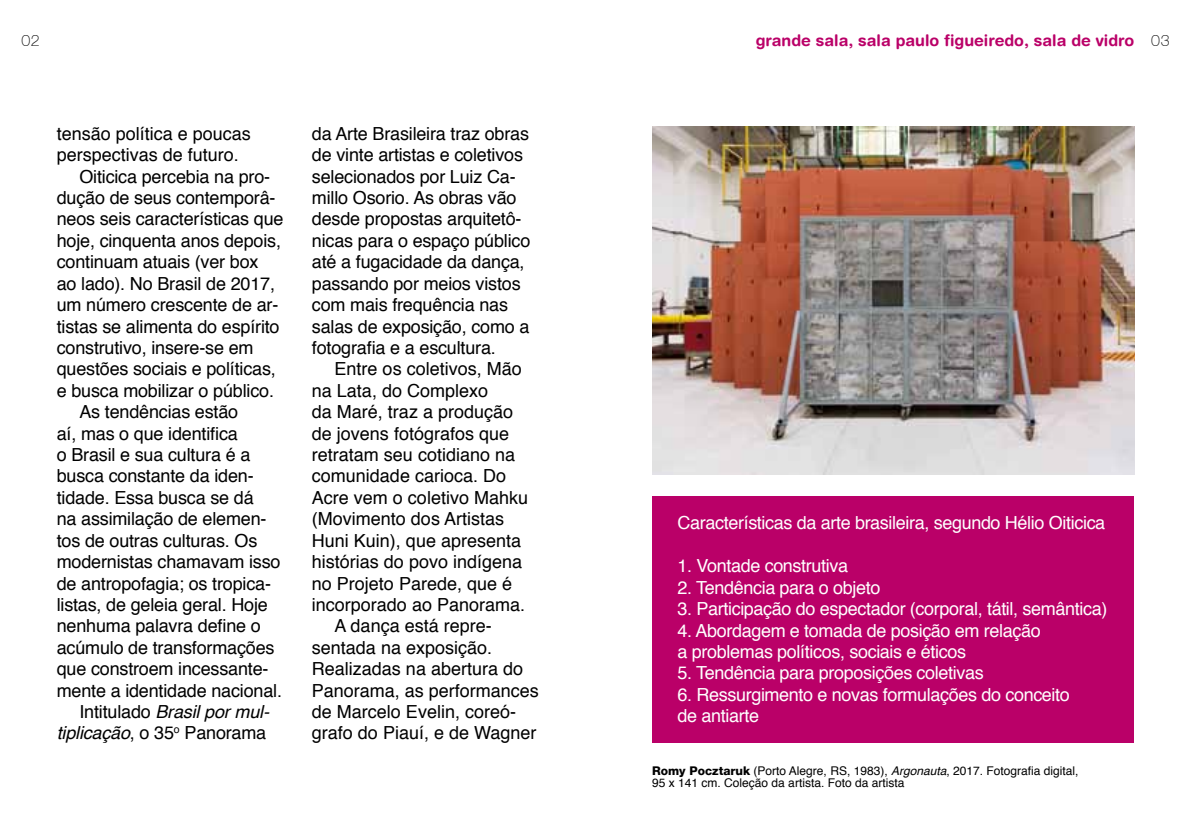
<style>
.page{position:relative;width:1191px;height:817px;background:#fff}
.page>*{position:absolute;margin:0;border:0;box-sizing:border-box;transform-origin:0 0}
.t1{font:18px/21.4px "Helvetica";letter-spacing:-.01em;color:#000}
.t2{font:18px/21.4px "Helvetica";letter-spacing:-.02em;color:#fff}
.t3{font:italic 18px "Helvetica";letter-spacing:-.01em;color:#000}
.t4{font:700 16px "Helvetica Rounded";color:#ba0068}
.t5{font:100 16px "Helvetica 35";color:#000}
.t6{font:12px/12.4px "Helvetica";color:#000}
.s1{font-style:normal}
.s2{font-style:italic}
.s3{font-family:"Helvetica 85";font-weight:800}
</style>
<div class="page">
<img style="left:652px;top:126px;width:482px;height:348px">
<div style="left:652px;top:496px;width:481px;height:246px;background:#ba0068"></div>
<p class="t4" style="left:756px;top:30px;width:380px">grande sala, sala paulo figueiredo, sala de vidro</p>
<p class="t5" style="left:21px;top:31px;width:20px">02</p>
<p class="t5" style="left:1151px;top:31px;width:20px">03</p>
<p class="t1" style="left:57px;top:123px;width:196px">tensão política e poucas</p>
<p class="t1" style="left:57px;top:145px;width:184px">perspectivas de futuro.</p>
<p class="t1" style="left:79px;top:166px;width:192px">Oiticica percebia na pro-</p>
<p class="t1" style="left:57px;top:187px;width:220px">dução de seus contemporâ-</p>
<p class="t1" style="left:57px;top:209px;width:228px">neos seis características que</p>
<p class="t1" style="left:57px;top:230px;width:226px">hoje, cinquenta anos depois,</p>
<p class="t1" style="left:57px;top:252px;width:203px">continuam atuais (ver box</p>
<p class="t1" style="left:57px;top:273px;width:220px">ao lado). No Brasil de 2017,</p>
<p class="t1" style="left:57px;top:294px;width:223px">um número crescente de ar-</p>
<p class="t1" style="left:57px;top:316px;width:224px">tistas se alimenta do espírito</p>
<p class="t1" style="left:57px;top:337px;width:198px">construtivo, insere-se em</p>
<p class="t1" style="left:57px;top:359px;width:221px">questões sociais e políticas,</p>
<p class="t1" style="left:57px;top:380px;width:219px">e busca mobilizar o público.</p>
<p class="t1" style="left:79px;top:401px;width:160px">As tendências estão</p>
<p class="t1" style="left:57px;top:423px;width:183px">aí, mas o que identifica</p>
<p class="t1" style="left:57px;top:444px;width:195px">o Brasil e sua cultura é a</p>
<p class="t1" style="left:57px;top:466px;width:198px">busca constante da iden-</p>
<p class="t1" style="left:57px;top:487px;width:198px">tidade. Essa busca se dá</p>
<p class="t1" style="left:57px;top:508px;width:211px">na assimilação de elemen-</p>
<p class="t1" style="left:57px;top:530px;width:202px">tos de outras culturas. Os</p>
<p class="t1" style="left:57px;top:551px;width:225px">modernistas chamavam isso</p>
<p class="t1" style="left:57px;top:573px;width:216px">de antropofagia; os tropica-</p>
<p class="t1" style="left:57px;top:594px;width:213px">listas, de geleia geral. Hoje</p>
<p class="t1" style="left:57px;top:615px;width:206px">nenhuma palavra define o</p>
<p class="t1" style="left:57px;top:637px;width:219px">acúmulo de transformações</p>
<p class="t1" style="left:57px;top:658px;width:213px">que constroem incessante-</p>
<p class="t1" style="left:57px;top:680px;width:227px">mente a identidade nacional.</p>
<p class="t3" style="left:79px;top:697px;width:191px"><span class="s1">Intitulado</span> Brasil por mul-</p>
<p class="t1" style="left:57px;top:722px;width:211px"><span class="s2">tiplicação</span>, o 35<sup>o</sup> Panorama</p>
<p class="t1" style="left:312px;top:123px;width:220px">da Arte Brasileira traz obras de vinte artistas e coletivos selecionados por Luiz Ca&shy;millo Osorio. As obras vão desde propostas arquitetô&shy;nicas para o espaço público até a fugacidade da dança, passando por meios vistos com mais frequência nas salas de exposição, como a fotografia e a escultura.</p>
<p class="t1" style="left:334px;top:359px;width:189px">Entre os coletivos, Mão</p>
<p class="t1" style="left:312px;top:380px;width:178px">na Lata, do Complexo</p>
<p class="t1" style="left:312px;top:401px;width:203px">da Maré, traz a produção</p>
<p class="t1" style="left:312px;top:423px;width:199px">de jovens fotógrafos que</p>
<p class="t1" style="left:312px;top:444px;width:205px">retratam seu cotidiano na</p>
<p class="t1" style="left:312px;top:466px;width:196px">comunidade carioca. Do</p>
<p class="t1" style="left:312px;top:487px;width:218px">Acre vem o coletivo Mahku</p>
<p class="t1" style="left:312px;top:508px;width:194px">(Movimento dos Artistas</p>
<p class="t1" style="left:312px;top:530px;width:211px">Huni Kuin), que apresenta</p>
<p class="t1" style="left:312px;top:551px;width:212px">histórias do povo indígena</p>
<p class="t1" style="left:312px;top:573px;width:202px">no Projeto Parede, que é</p>
<p class="t1" style="left:312px;top:594px;width:215px">incorporado ao Panorama.</p>
<p class="t1" style="left:334px;top:615px;width:159px">A dança está repre-</p>
<p class="t1" style="left:312px;top:637px;width:182px">sentada na exposição.</p>
<p class="t1" style="left:312px;top:658px;width:213px">Realizadas na abertura do</p>
<p class="t1" style="left:312px;top:680px;width:228px">Panorama, as performances</p>
<p class="t1" style="left:312px;top:701px;width:206px">de Marcelo Evelin, coreó-</p>
<p class="t1" style="left:312px;top:722px;width:226px">grafo do Piauí, e de Wagner</p>
<p class="t2" style="left:677px;top:513px;width:429px">Características da arte brasileira, segundo Hélio Oiticica</p>
<p class="t2" style="left:677px;top:555px;width:172px">1. Vontade construtiva</p>
<p class="t2" style="left:677px;top:577px;width:204px">2. Tendência para o objeto</p>
<p class="t2" style="left:677px;top:598px;width:431px">3. Participação do espectador (corporal, tátil, semântica)</p>
<p class="t2" style="left:677px;top:620px;width:365px">4. Abordagem e tomada de posição em relação a problemas políticos, sociais e éticos</p>
<p class="t2" style="left:677px;top:662px;width:308px">5. Tendência para proposições coletivas</p>
<p class="t2" style="left:677px;top:684px;width:394px">6. Ressurgimento e novas formulações do conceito de antiarte</p>
<p class="t6" style="left:652px;top:764px;width:428px"><span class="s3">Romy Pocztaruk</span> (Porto Alegre, RS, 1983), <span class="s2">Argonauta</span>, 2017. Fotografia digital,<br>95 x 141 cm. Coleção da artista. Foto da artista</p>
</div>
